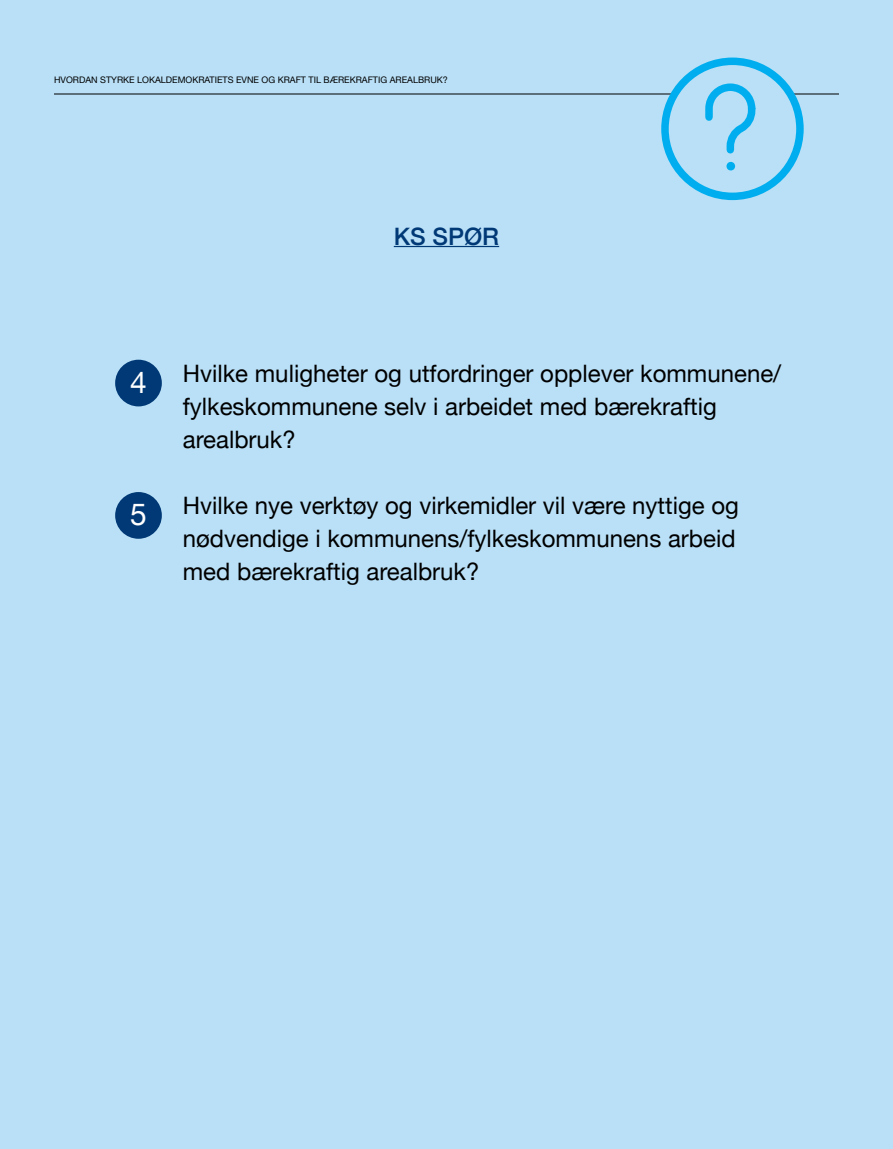
<style>
.page{position:relative;width:893px;height:1149px;background:#fff}
.page>*{position:absolute;margin:0;border:0;box-sizing:border-box;transform-origin:0 0}
.t1{font:30px "Helvetica Neue";color:#fff}
.t2{font:24px/33px "Helvetica Neue";color:#000}
.t3{font:500 24px "Helvetica Neue";color:#003976}
.t4{font:9px "Helvetica Neue";color:#000}
.s1{font-size:30px;color:#fff}
</style>
<div class="page">
<div style="left:0;top:0;width:893px;height:1148px;background:#b9e0f7"></div>
<hr style="left:54px;top:94px;width:785px;height:1px;background:#000">
<hr style="left:394px;top:246px;width:105px;height:1px;background:#003976">
<div style="left:115px;top:359px;width:47px;height:47px;background:#003976;border-radius:50%"></div>
<div style="left:115px;top:492px;width:47px;height:46px;background:#003976;border-radius:50%"></div>
<svg style="left:657px;top:57px;width:150px;height:144px"></svg>
<p class="t4" style="left:54px;top:74px;width:395px">HVORDAN STYRKE LOKALDEMOKRATIETS EVNE OG KRAFT TIL BÆREKRAFTIG AREALBRUK?</p>
<p class="t3" style="left:394px;top:217px;width:107px">KS SPØR</p>
<p class="t2" style="left:183px;top:358px;width:600px;text-indent:-53px"><span class="s1">4</span> Hvilke muligheter og utfordringer opplever kommunene/ fylkeskommunene selv i arbeidet med bærekraftig arealbruk?</p>
<p class="t1" style="left:130px;top:493px;width:18px">5</p>
<p class="t2" style="left:183px;top:490px;width:558px">Hvilke nye verktøy og virkemidler vil være nyttige og nødvendige i kommunens/fylkeskommunens arbeid med bærekraftig arealbruk?</p>
</div>
